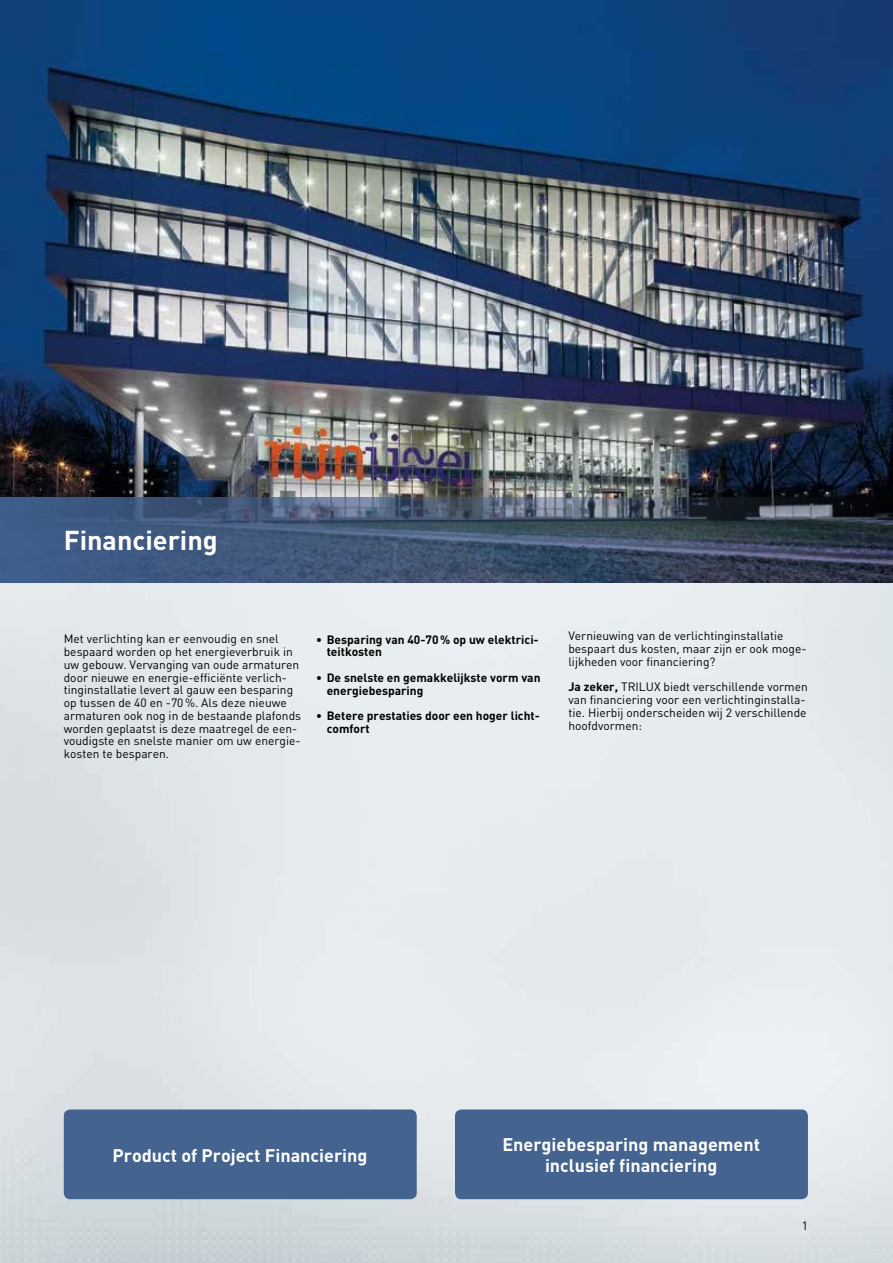
<style>
.page{position:relative;width:893px;height:1263px;background:#fff}
.page>*{position:absolute;margin:0;border:0;box-sizing:border-box;transform-origin:0 0}
.t1{font:700 27px "DIN";color:#fff}
.t2{font:700 18px/21px "DIN";color:#fff;text-align:center}
.t3{font:12px/12.8px "DIN";color:#000}
.t4{font:700 12px/12.8px "DIN";color:#000}
.s1{font-weight:700}
</style>
<div class="page">
<img style="left:0;top:0;width:1px;height:1263px">
<div style="left:64px;top:1109px;width:353px;height:90px;background:#45638f;border-radius:6px"></div>
<div style="left:455px;top:1109px;width:353px;height:90px;background:#45638f;border-radius:6px"></div>
<img style="left:0;top:0;width:893px;height:497px">
<img style="left:0;top:497px;width:893px;height:86px">
<h1 class="t1" style="left:64px;top:522px;width:156px">Financiering</h1>
<p class="t3" style="left:64px;top:632px;width:239px">Met verlichting kan er eenvoudig en snel bespaard worden op het energieverbruik in uw gebouw. Vervanging van oude armaturen door nieuwe en energie-efficiënte verlich&shy;tinginstallatie levert al gauw een besparing op tussen de 40 en -70 %. Als deze nieuwe armaturen ook nog in de bestaande plafonds worden geplaatst is deze maatregel de een&shy;voudigste en snelste manier om uw energie&shy;kosten te besparen.</p>
<p class="t4" style="left:327px;top:632px;width:214px;text-indent:-11px">• Besparing van 40-70 % op uw elektrici&shy;teitkosten</p>
<p class="t4" style="left:327px;top:671px;width:215px;text-indent:-11px">• De snelste en gemakkelijkste vorm van energiebesparing</p>
<p class="t4" style="left:327px;top:709px;width:215px;text-indent:-11px">• Betere prestaties door een hoger licht&shy;comfort</p>
<p class="t3" style="left:568px;top:629px;width:240px">Vernieuwing van de verlichtinginstallatie bespaart dus kosten, maar zijn er ook moge&shy;lijkheden voor financiering?</p>
<p class="t3" style="left:568px;top:680px;width:241px"><span class="s1">Ja zeker,</span> TRILUX biedt verschillende vormen van financiering voor een verlichtinginstalla&shy;tie. Hierbij onderscheiden wij 2 verschillende hoofdvormen:</p>
<h2 class="t2" style="left:113px;top:1144px;width:256px">Product of Project Financiering</h2>
<h2 class="t2" style="left:502px;top:1133px;width:259px">Energiebesparing management inclusief financiering</h2>
<p class="t3" style="left:802px;top:1219px;width:8px">1</p>
</div>
